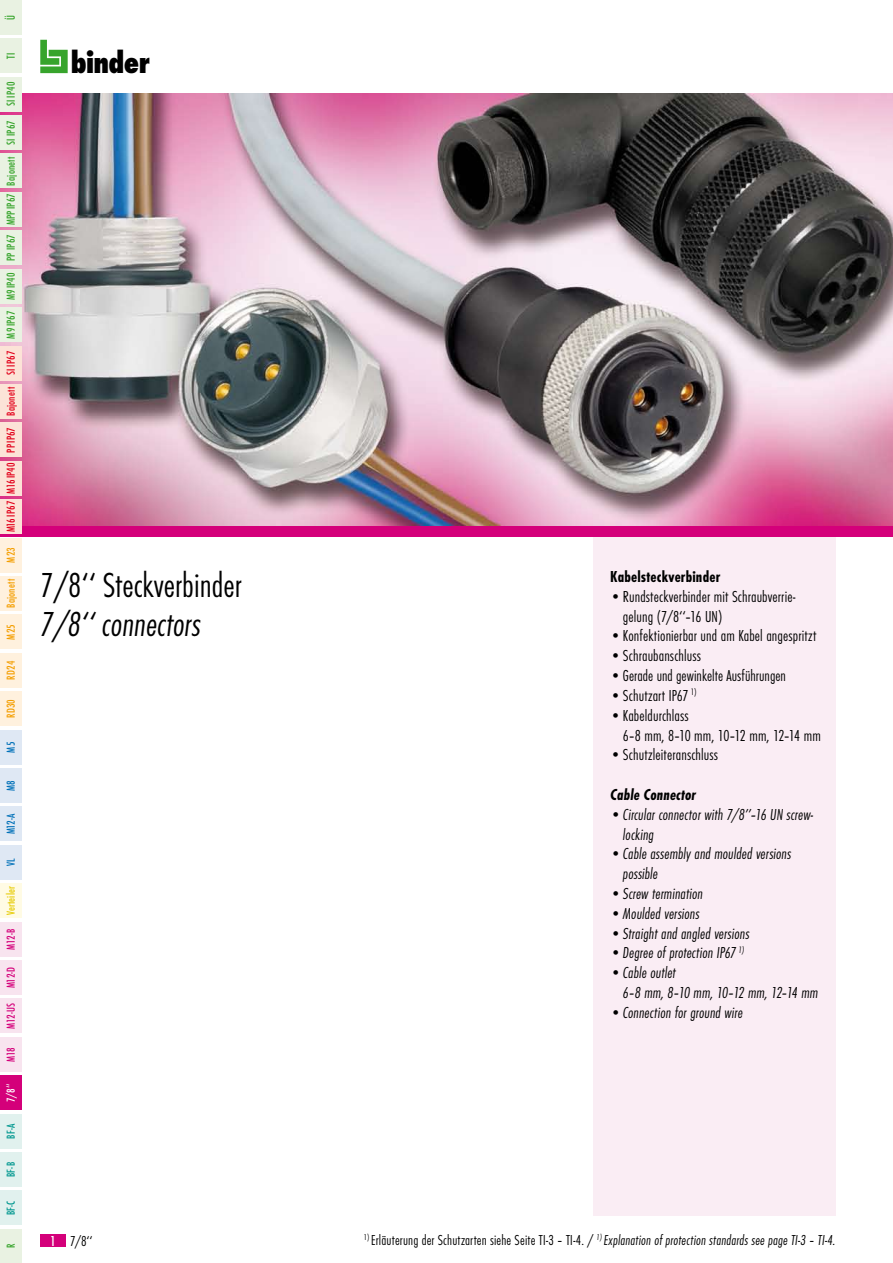
<style>
.page{position:relative;width:893px;height:1263px;background:#fff}
.page>*{position:absolute;margin:0;border:0;box-sizing:border-box;transform-origin:0 0}
.t1{font:300 condensed 36px "Futura T";color:#000}
.t2{font:italic 300 condensed 36px "Futura T";color:#000}
.t3{font:800 condensed 32.1px "Futura T";letter-spacing:-.02em;color:#000}
.t4{font:italic 300 condensed 16.5px/19.8px "Futura T";letter-spacing:.005em;color:#000}
.t5{font:300 condensed 16.5px/19.8px "Futura T";letter-spacing:.005em;color:#000}
.t6{font:700 condensed 16.5px "Futura T";letter-spacing:.01em;color:#000}
.t7{font:italic 700 condensed 16.5px "Futura T";letter-spacing:.01em;color:#000}
.t8{font:italic 300 condensed 15px "Futura T";letter-spacing:.01em;color:#000}
.t9{font:300 condensed 15px "Futura T";color:#000}
.t10{font:500 condensed 12px "Futura T";letter-spacing:.015em;color:#37a42c}
.t11{font:500 condensed 12px "Futura T";letter-spacing:.01em;color:#e2001a}
.t12{font:500 condensed 12px "Futura T";letter-spacing:.01em;color:#f49e00}
.t13{font:500 condensed 12px "Futura T";letter-spacing:-.025em;color:#d4007a}
.t14{font:500 condensed 12px "Futura T";letter-spacing:.015em;color:#e6cb00}
.t15{font:500 condensed 12px "Futura T";color:#00978f}
.t16{font:500 condensed 12px "Futura T";letter-spacing:.015em;color:#0070b8}
.t17{font:500 condensed 12px "Futura T";color:#fff}
.s1{color:#f49e00}
.s2{color:#d4007a}
.s3{font-weight:500;color:#fff}
.s4{font-style:normal}
</style>
<div class="page">
<svg style="left:40px;top:40px;width:28px;height:33px"></svg>
<div style="left:40px;top:1234px;width:26px;height:13px;background:#d4007a"></div>
<div style="left:593px;top:527px;width:243px;height:689px;background:#faedf4"></div>
<img style="left:0;top:94px;width:893px;height:433px">
<div style="left:0;top:527px;width:893px;height:10px;background:#d4007a"></div>
<div style="left:0;top:39px;width:21px;height:34px;background:#e9f2e2"></div>
<div style="left:0;top:0;width:21px;height:34px;background:#e9f2e2"></div>
<div style="left:0;top:77px;width:21px;height:34px;background:#e9f2e2"></div>
<div style="left:0;top:116px;width:21px;height:34px;background:#e9f2e2"></div>
<div style="left:0;top:154px;width:21px;height:34px;background:#e9f2e2"></div>
<div style="left:0;top:192px;width:21px;height:34px;background:#e9f2e2"></div>
<div style="left:0;top:231px;width:21px;height:34px;background:#e9f2e2"></div>
<div style="left:0;top:269px;width:21px;height:34px;background:#e9f2e2"></div>
<div style="left:0;top:308px;width:21px;height:34px;background:#e9f2e2"></div>
<div style="left:0;top:346px;width:21px;height:34px;background:#fce3d7"></div>
<div style="left:0;top:384px;width:21px;height:34px;background:#fce3d7"></div>
<div style="left:0;top:423px;width:21px;height:34px;background:#fce3d7"></div>
<div style="left:0;top:461px;width:21px;height:34px;background:#fce3d7"></div>
<div style="left:0;top:500px;width:21px;height:34px;background:#fce3d7"></div>
<div style="left:0;top:538px;width:21px;height:34px;background:#fff1de"></div>
<div style="left:0;top:576px;width:21px;height:34px;background:#fff1de"></div>
<div style="left:0;top:615px;width:21px;height:34px;background:#fff1de"></div>
<div style="left:0;top:653px;width:21px;height:34px;background:#fff1de"></div>
<div style="left:0;top:692px;width:21px;height:34px;background:#fff1de"></div>
<div style="left:0;top:730px;width:21px;height:34px;background:#dfe8f4"></div>
<div style="left:0;top:768px;width:21px;height:34px;background:#dfe8f4"></div>
<div style="left:0;top:807px;width:21px;height:34px;background:#dfe8f4"></div>
<div style="left:0;top:845px;width:21px;height:34px;background:#dfe8f4"></div>
<div style="left:0;top:884px;width:21px;height:34px;background:#fffbe4"></div>
<div style="left:0;top:922px;width:21px;height:34px;background:#f8e4ef"></div>
<div style="left:0;top:960px;width:21px;height:34px;background:#f8e4ef"></div>
<div style="left:0;top:999px;width:21px;height:34px;background:#f8e4ef"></div>
<div style="left:0;top:1037px;width:21px;height:34px;background:#f8e4ef"></div>
<div style="left:0;top:1076px;width:21px;height:34px;background:#d4007a"></div>
<div style="left:0;top:1114px;width:21px;height:34px;background:#e1f1ee"></div>
<div style="left:0;top:1152px;width:21px;height:34px;background:#e1f1ee"></div>
<div style="left:0;top:1191px;width:21px;height:34px;background:#e1f1ee"></div>
<div style="left:0;top:1229px;width:21px;height:34px;background:#e9f2e2"></div>
<p class="t10" style="left:4px;top:20px;width:6px;rotate:-90deg">Ü</p>
<p class="t10" style="left:4px;top:59px;width:8px;rotate:-90deg">TI</p>
<p class="t10" style="left:4px;top:106px;width:26px;rotate:-90deg">SI IP40</p>
<p class="t10" style="left:4px;top:225px;width:107px;rotate:-90deg">MPPIP67 Bajonett SI IP67</p>
<p class="t10" style="left:4px;top:261px;width:28px;rotate:-90deg">PP IP67</p>
<p class="t10" style="left:4px;top:300px;width:29px;rotate:-90deg">M9IP40</p>
<p class="t10" style="left:4px;top:338px;width:29px;rotate:-90deg">M9IP67</p>
<p class="t11" style="left:4px;top:375px;width:26px;rotate:-90deg">SI IP67</p>
<p class="t11" style="left:4px;top:416px;width:30px;rotate:-90deg">Bajonett</p>
<p class="t11" style="left:4px;top:453px;width:27px;rotate:-90deg">PPIP67</p>
<p class="t11" style="left:4px;top:494px;width:33px;rotate:-90deg">M16IP40</p>
<p class="t11" style="left:4px;top:563px;width:63px;rotate:-90deg"><span class="s1">M23</span> M16IP67</p>
<p class="t12" style="left:4px;top:608px;width:30px;rotate:-90deg">Bajonett</p>
<p class="t12" style="left:4px;top:640px;width:17px;rotate:-90deg">M25</p>
<p class="t12" style="left:4px;top:680px;width:20px;rotate:-90deg">RD24</p>
<p class="t12" style="left:4px;top:718px;width:20px;rotate:-90deg">RD30</p>
<p class="t16" style="left:4px;top:752px;width:12px;rotate:-90deg">M5</p>
<p class="t16" style="left:4px;top:791px;width:12px;rotate:-90deg">M8</p>
<p class="t16" style="left:4px;top:834px;width:23px;rotate:-90deg">M12-A</p>
<p class="t16" style="left:4px;top:866px;width:9px;rotate:-90deg">VL</p>
<p class="t14" style="left:4px;top:950px;width:65px;rotate:-90deg"><span class="s2">M12-B</span> Verteiler</p>
<p class="t13" style="left:4px;top:988px;width:23px;rotate:-90deg">M12-D</p>
<p class="t13" style="left:4px;top:1029px;width:27px;rotate:-90deg">M12-US</p>
<p class="t13" style="left:4px;top:1061px;width:16px;rotate:-90deg">M18</p>
<p class="t17" style="left:4px;top:1102px;width:20px;rotate:-90deg">7/8‘‘</p>
<p class="t15" style="left:4px;top:1139px;width:17px;rotate:-90deg">BF-A</p>
<p class="t15" style="left:4px;top:1177px;width:17px;rotate:-90deg">BF-B</p>
<p class="t15" style="left:4px;top:1215px;width:16px;rotate:-90deg">BF-C</p>
<p class="t10" style="left:4px;top:1248px;width:6px;rotate:-90deg">R</p>
<h2 class="t3" style="left:71px;top:44px;width:80px">binder</h2>
<h1 class="t1" style="left:40px;top:563px;width:203px">7/8‘‘ Steckverbinder</h1>
<h1 class="t2" style="left:40px;top:602px;width:162px">7/8‘‘ connectors</h1>
<p class="t9" style="left:50px;top:1232px;width:44px"><span class="s3">1</span> 7/8‘‘</p>
<p class="t6" style="left:610px;top:567px;width:112px">Kabelsteckverbinder</p>
<p class="t5" style="left:623px;top:586px;width:174px;text-indent:-13px">• Rundsteckverbinder mit Schraubverrie&shy;gelung (7/8‘‘–16 UN)</p>
<p class="t5" style="left:610px;top:626px;width:208px">• Konfektionierbar und am Kabel angespritzt</p>
<p class="t5" style="left:610px;top:646px;width:92px">• Schraubanschluss</p>
<p class="t5" style="left:610px;top:665px;width:177px">• Gerade und gewinkelte Ausführungen</p>
<p class="t5" style="left:610px;top:685px;width:88px">• Schutzart IP67 <sup>1)</sup></p>
<p class="t5" style="left:623px;top:705px;width:199px;text-indent:-13px">• Kabeldurchlass<br>6–8 mm, 8–10 mm, 10–12 mm, 12–14 mm</p>
<p class="t5" style="left:610px;top:745px;width:109px">• Schutzleiteranschluss</p>
<p class="t7" style="left:610px;top:785px;width:87px">Cable Connector</p>
<p class="t4" style="left:623px;top:804px;width:192px;text-indent:-13px">• Circular connector with 7/8’’–16 UN screw&shy;locking</p>
<p class="t4" style="left:623px;top:844px;width:170px;text-indent:-13px">• Cable assembly and moulded versions possible</p>
<p class="t4" style="left:610px;top:883px;width:94px">• Screw termination</p>
<p class="t4" style="left:610px;top:903px;width:91px">• Moulded versions</p>
<p class="t4" style="left:610px;top:923px;width:141px">• Straight and angled versions</p>
<p class="t4" style="left:610px;top:943px;width:136px">• Degree of protection IP67 <sup>1)</sup></p>
<p class="t4" style="left:623px;top:962px;width:197px;text-indent:-13px">• Cable outlet<br>6–8 mm, 8–10 mm, 10–12 mm, 12–14 mm</p>
<p class="t4" style="left:610px;top:1002px;width:134px">• Connection for ground wire</p>
<p class="t8" style="left:364px;top:1231px;width:473px"><sup>1)</sup> <span class="s4">Erläuterung der Schutzarten siehe Seite TI-3 – TI-4. /</span> <sup>1)</sup> Explanation of protection standards see page TI-3 – TI-4.</p>
</div>
